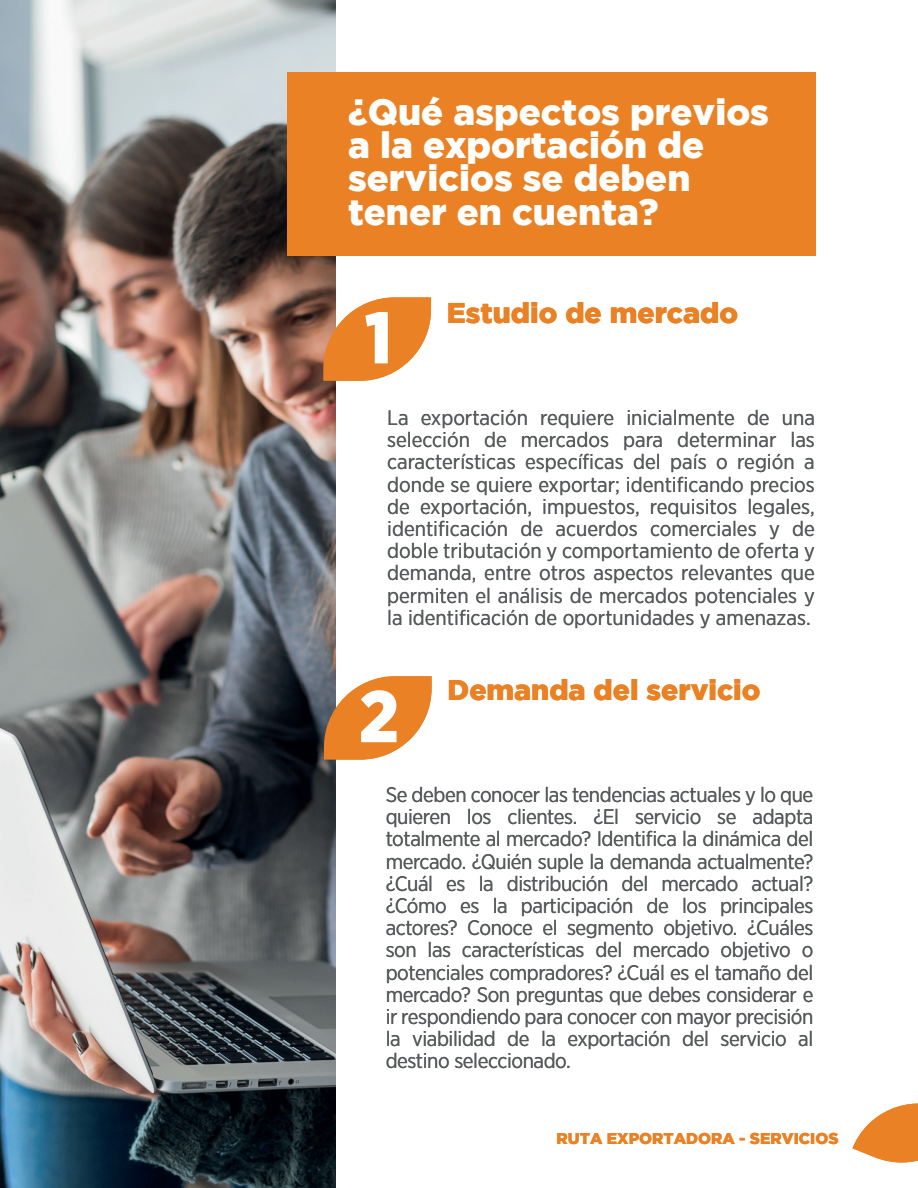
<style>
.page{position:relative;width:918px;height:1188px;background:#fff}
.page>*{position:absolute;margin:0;border:0;box-sizing:border-box;transform-origin:0 0}
.t1{font:900 73.05px "Gotham Narrow";color:#fff}
.t2{font:900 36.45px/33.2px "Gotham";color:#fff}
.t3{font:900 28.5px "Gotham";color:#ea8225}
.t4{font:21px/22.2px "Gotham Narrow";letter-spacing:-.015em;color:#575a5b;text-align:justify}
.t5{font:900 15.6px "Gotham";color:#ea8225}
</style>
<div class="page">
<img style="left:0;top:0;width:336px;height:1188px">
<div style="left:287px;top:73px;width:528px;height:183px;background:#ea8225"></div>
<svg style="left:323px;top:297px;width:108px;height:84px"></svg>
<svg style="left:324px;top:676px;width:108px;height:84px"></svg>
<svg style="left:852px;top:1103px;width:66px;height:60px"></svg>
<h2 class="t2" style="left:348px;top:95px;width:422px">¿Qué aspectos previos a la exportación de servicios se deben tener en cuenta?</h2>
<h1 class="t1" style="left:365px;top:289px;width:29px">1</h1>
<h3 class="t3" style="left:447px;top:296px;width:293px">Estudio de mercado</h3>
<p class="t4" style="left:387px;top:406px;width:429px">La exportación requiere inicialmente de una selección de mercados para determinar las características específicas del país o región a donde se quiere exportar; identificando precios de exportación, impuestos, requisitos legales, identificación de acuerdos comerciales y de doble tributación y comportamiento de oferta y demanda, entre otros aspectos relevantes que permiten el análisis de mercados potenciales y la identificación de oportunidades y amenazas.</p>
<h1 class="t1" style="left:359px;top:668px;width:41px">2</h1>
<h3 class="t3" style="left:448px;top:674px;width:314px">Demanda del servicio</h3>
<p class="t4" style="left:386px;top:783px;width:429px">Se deben conocer las tendencias actuales y lo que quieren los clientes. ¿El servicio se adapta totalmente al mercado? Identifica la dinámica del mercado. ¿Quién suple la demanda actualmente? ¿Cuál es la distribución del mercado actual? ¿Cómo es la participación de los principales actores? Conoce el segmento objetivo. ¿Cuáles son las características del mercado objetivo o potenciales compradores? ¿Cuál es el tamaño del mercado? Son preguntas que debes considerar e ir respondiendo para conocer con mayor precisión la viabilidad de la exportación del servicio al destino seleccionado.</p>
<p class="t5" style="left:557px;top:1130px;width:283px">RUTA EXPORTADORA - SERVICIOS</p>
</div>
